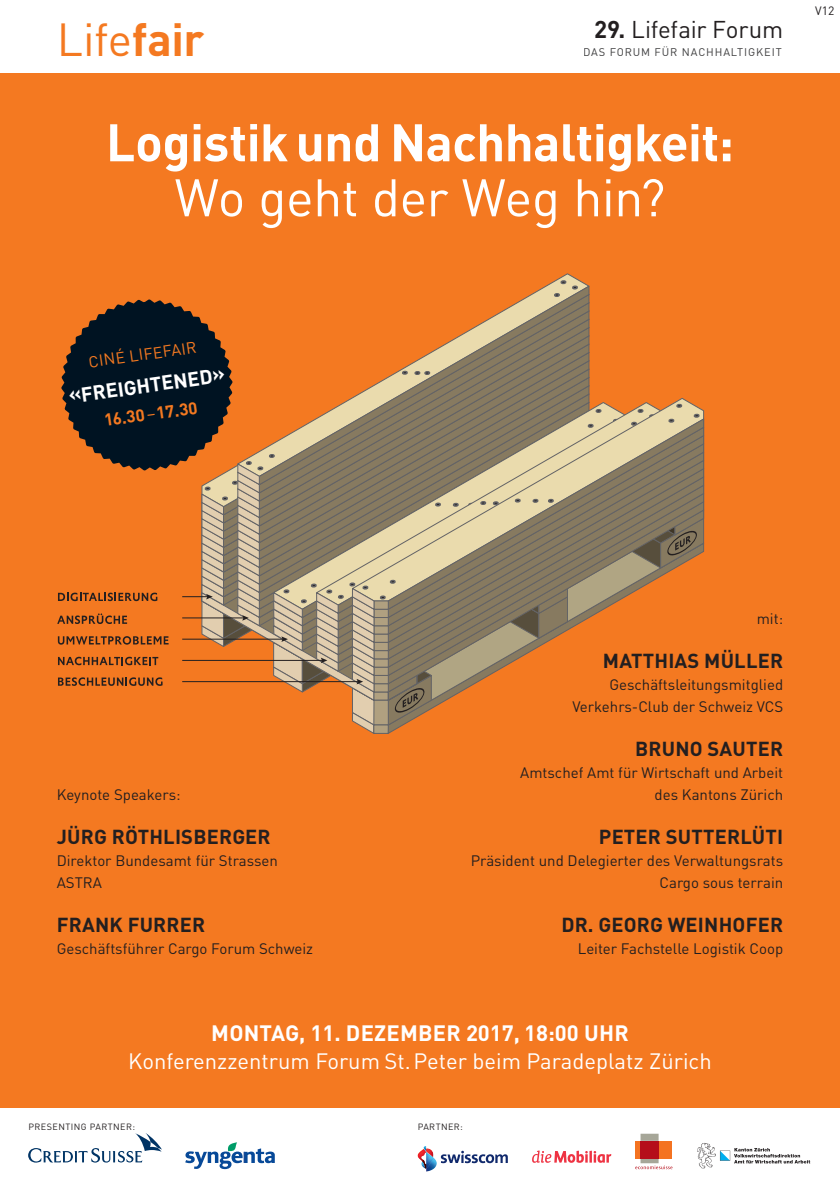
<style>
.page{position:relative;width:840px;height:1191px;background:#fff}
.page>*{position:absolute;margin:0;border:0;box-sizing:border-box;transform-origin:0 0}
.t1{font:700 52px "DIN Pro";letter-spacing:-.01em;color:#fff}
.t2{font:52px "DIN Pro";letter-spacing:-.01em;color:#fff}
.t3{font:45.8px "DIN Pro";color:#f47921}
.t4{font:24px "DIN Pro";letter-spacing:-.01em;color:#231f20}
.t5{font:22px "DIN Pro";color:#fff}
.t6{font:700 22px "DIN Pro";letter-spacing:.01em;color:#fff}
.t7{font:700 20px "DIN Pro";letter-spacing:.01em;color:#231f20}
.t8{font:700 20px "DIN Pro";color:#fff}
.t9{font:700 17px "DIN Pro";color:#f47921}
.t10{font:15.8px "DIN Pro";color:#f47921}
.t11{font:15px/22px "DIN Pro";color:#231f20;text-align:right}
.t12{font:12px "DIN Pro";color:#231f20}
.t13{font:11px "DIN Pro";letter-spacing:.08em;color:#3e3e3f}
.t14{font:9px "DIN Pro";letter-spacing:.05em;color:#231f20}
.s1{font-weight:700}
.s2{font-weight:400}
</style>
<div class="page">
<div style="left:0;top:74px;width:839px;height:1034px;background:#f47921"></div>
<svg style="left:28px;top:1133px;width:134px;height:29px"></svg>
<svg style="left:185px;top:1142px;width:89px;height:27px"></svg>
<svg style="left:440px;top:1150px;width:67px;height:13px"></svg>
<img style="left:424px;top:1153px;width:12px;height:18px">
<img style="left:417px;top:1152px;width:3px;height:7px">
<svg style="left:420px;top:1146px;width:13px;height:22px"></svg>
<svg style="left:635px;top:1133px;width:37px;height:36px"></svg>
<svg style="left:697px;top:1143px;width:112px;height:25px"></svg>
<svg style="left:532px;top:1150px;width:79px;height:12px"></svg>
<svg style="left:57px;top:280px;width:647px;height:454px"></svg>
<h2 class="t3" style="left:57px;top:8px;width:149px">Life<span class="s1">fair</span></h2>
<h3 class="t4" style="left:593px;top:13px;width:190px"><span class="s1">29.</span> Lifefair Forum</h3>
<p class="t13" style="left:582px;top:44px;width:200px">DAS FORUM FÜR NACHHALTIGKEIT</p>
<h1 class="t1" style="left:106px;top:107px;width:629px">Logistik und Nachhaltigkeit:</h1>
<h1 class="t2" style="left:174px;top:162px;width:492px">Wo geht der Weg hin?</h1>
<p class="t12" style="left:814px;top:2px;width:21px">V12</p>
<p class="t10" style="left:87px;top:351px;width:110px;rotate:-8deg">CINÉ LIFEFAIR</p>
<h3 class="t8" style="left:67px;top:383px;width:159px;rotate:-8deg">«FREIGHTENED»</h3>
<p class="t9" style="left:103px;top:409px;width:95px;rotate:-8deg">16.30<span class="s2">–</span>17.30</p>
<p class="t11" style="left:57px;top:783px;width:125px">Keynote Speakers:</p>
<h3 class="t7" style="left:57px;top:823px;width:215px">JÜRG RÖTHLISBERGER</h3>
<p class="t11" style="left:57px;top:849px;width:222px;text-align:left">Direktor Bundesamt für Strassen<br>ASTRA</p>
<h3 class="t7" style="left:57px;top:911px;width:150px">FRANK FURRER</h3>
<p class="t11" style="left:57px;top:937px;width:258px">Geschäftsführer Cargo Forum Schweiz</p>
<p class="t11" style="left:756px;top:607px;width:28px">mit:</p>
<h3 class="t7" style="left:602px;top:647px;width:181px">MATTHIAS MÜLLER</h3>
<p class="t11" style="left:572px;top:673px;width:212px">Geschäftsleitungsmitglied<br>Verkehrs-Club der Schweiz VCS</p>
<h3 class="t7" style="left:634px;top:735px;width:149px">BRUNO SAUTER</h3>
<p class="t11" style="left:520px;top:761px;width:264px">Amtschef Amt für Wirtschaft und Arbeit des Kantons Zürich</p>
<h3 class="t7" style="left:598px;top:823px;width:186px">PETER SUTTERLÜTI</h3>
<p class="t11" style="left:470px;top:849px;width:314px">Präsident und Delegierter des Verwaltungsrats<br>Cargo sous terrain</p>
<h3 class="t7" style="left:561px;top:911px;width:223px">DR. GEORG WEINHOFER</h3>
<p class="t11" style="left:577px;top:937px;width:207px">Leiter Fachstelle Logistik Coop</p>
<h3 class="t6" style="left:211px;top:1018px;width:419px">MONTAG, 11. DEZEMBER 2017, 18:00 UHR</h3>
<h3 class="t5" style="left:128px;top:1046px;width:584px">Konferenzzentrum Forum St.Peter beim Paradeplatz Zürich</h3>
<p class="t14" style="left:28px;top:1120px;width:108px">PRESENTING PARTNER:</p>
<p class="t14" style="left:417px;top:1120px;width:47px">PARTNER:</p>
</div>
